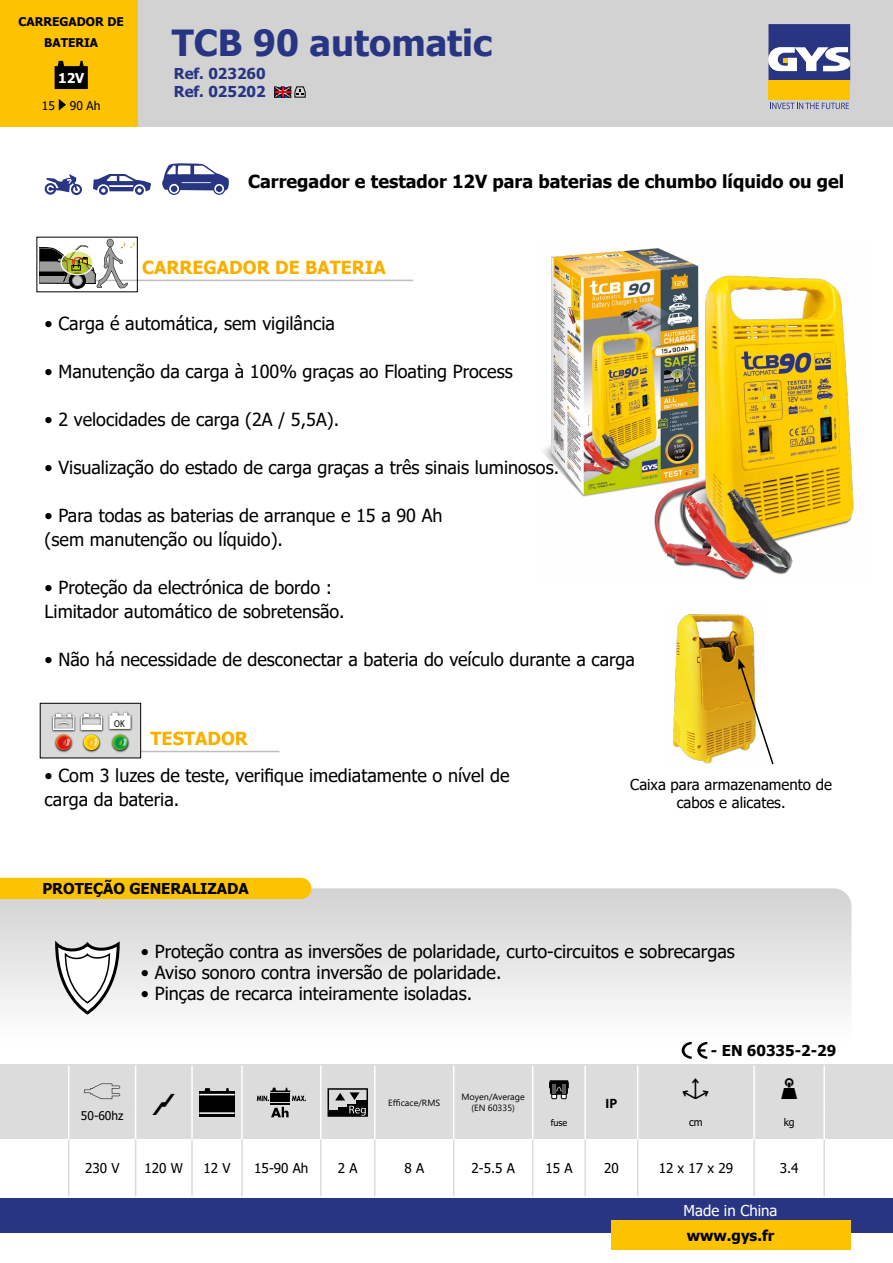
<style>
.page{position:relative;width:893px;height:1263px;background:#fff}
.page>*{position:absolute;margin:0;border:0;box-sizing:border-box;transform-origin:0 0}
.t1{font:700 36px "Tahoma";color:#283583}
.t2{font:18px/24px "Tahoma";color:#000}
.t3{font:700 18px "Tahoma";color:#000}
.t4{font:700 18px "Tahoma";color:#f8b000}
.t5{font:700 15px "Tahoma";color:#000}
.t6{font:15px/18px "Tahoma";color:#000;text-align:center}
.t7{font:700 15px/18px "Tahoma";color:#283583}
.t8{font:15px "Tahoma";color:#fff}
.t9{font:13.5px "Tahoma";color:#000}
.t10{font:700 13.5px "Tahoma";color:#fff}
.t11{font:700 13.5px "Myriad Pro";color:#000}
.t12{font:700 12px/21px "Tahoma";color:#000;text-align:center}
.t13{font:12px "Tahoma";color:#000}
.t14{font:10.5px "Tahoma";color:#000}
.t15{font:700 expanded 10.05px "Swiss 721 BT";color:#000;scale:.85 1}
.t16{font:9px/10.8px "Segoe UI";color:#000;text-align:center}
.t17{font:9px "Tahoma";color:#000}
</style>
<div class="page">
<svg style="left:0;top:888px;width:851px;height:164px"></svg>
<div style="left:0;top:878px;width:311px;height:21px;background:#fdc300"></div>
<svg style="left:54px;top:937px;width:67px;height:79px"></svg>
<div style="left:137px;top:0;width:756px;height:127px;background:#d2d2d2"></div>
<div style="left:0;top:1198px;width:893px;height:34px;background:#283583"></div>
<div style="left:768px;top:81px;width:82px;height:19px;background:#fdc300"></div>
<svg style="left:768px;top:24px;width:82px;height:57px;background:#676ea1"></svg>
<svg style="left:770px;top:103px;width:79px;height:6px"></svg>
<div style="left:0;top:0;width:137px;height:127px;background:#fdc300"></div>
<div style="left:611px;top:1220px;width:239px;height:30px;background:#fdc300"></div>
<img style="left:543px;top:248px;width:311px;height:332px">
<div style="left:0;top:1064px;width:893px;height:75px;background:#dcdcdc"></div>
<svg style="left:136px;top:1139px;width:503px;height:57px"></svg>
<hr style="left:135px;top:1065px;width:1px;height:40px;background:#fff">
<hr style="left:191px;top:1065px;width:2px;height:40px;background:#fff">
<hr style="left:241px;top:1065px;width:2px;height:40px;background:#fff">
<hr style="left:320px;top:1065px;width:2px;height:40px;background:#fff">
<hr style="left:374px;top:1065px;width:1px;height:40px;background:#fff">
<hr style="left:453px;top:1065px;width:1px;height:40px;background:#fff">
<hr style="left:532px;top:1065px;width:1px;height:40px;background:#fff">
<hr style="left:584px;top:1065px;width:2px;height:40px;background:#fff">
<hr style="left:637px;top:1065px;width:1px;height:40px;background:#fff">
<hr style="left:753px;top:1065px;width:2px;height:40px;background:#fff">
<hr style="left:135px;top:1105px;width:1px;height:34px;background:#fff">
<hr style="left:191px;top:1105px;width:2px;height:34px;background:#fff">
<hr style="left:241px;top:1105px;width:2px;height:34px;background:#fff">
<hr style="left:320px;top:1105px;width:2px;height:34px;background:#fff">
<hr style="left:374px;top:1105px;width:1px;height:34px;background:#fff">
<hr style="left:453px;top:1105px;width:1px;height:34px;background:#fff">
<hr style="left:532px;top:1105px;width:1px;height:34px;background:#fff">
<hr style="left:584px;top:1105px;width:2px;height:34px;background:#fff">
<hr style="left:637px;top:1105px;width:1px;height:34px;background:#fff">
<hr style="left:753px;top:1105px;width:2px;height:34px;background:#fff">
<hr style="left:68px;top:1139px;width:2px;height:57px;background:#dcdcdc">
<hr style="left:135px;top:1139px;width:1px;height:57px;background:#dcdcdc">
<hr style="left:191px;top:1139px;width:2px;height:57px;background:#dcdcdc">
<hr style="left:241px;top:1139px;width:2px;height:57px;background:#dcdcdc">
<hr style="left:320px;top:1139px;width:2px;height:57px;background:#dcdcdc">
<hr style="left:374px;top:1139px;width:1px;height:57px;background:#dcdcdc">
<hr style="left:453px;top:1139px;width:1px;height:57px;background:#dcdcdc">
<hr style="left:532px;top:1139px;width:1px;height:57px;background:#dcdcdc">
<hr style="left:584px;top:1139px;width:2px;height:57px;background:#dcdcdc">
<hr style="left:637px;top:1139px;width:1px;height:57px;background:#dcdcdc">
<hr style="left:753px;top:1139px;width:2px;height:57px;background:#dcdcdc">
<hr style="left:68px;top:1065px;width:2px;height:40px;background:#fff">
<hr style="left:68px;top:1105px;width:2px;height:34px;background:#fff">
<hr style="left:823px;top:1139px;width:2px;height:57px;background:#dcdcdc">
<hr style="left:823px;top:1065px;width:2px;height:40px;background:#fff">
<hr style="left:823px;top:1105px;width:2px;height:34px;background:#fff">
<svg style="left:84px;top:1083px;width:36px;height:16px"></svg>
<div style="left:199px;top:1091px;width:36px;height:26px;background:#000"></div>
<hr style="left:199px;top:1112px;width:36px;height:2px;background:#fff">
<hr style="left:199px;top:1094px;width:36px;height:1px;background:#fff">
<svg style="left:204px;top:1088px;width:7px;height:3px"></svg>
<svg style="left:271px;top:1107px;width:18px;height:10px"></svg>
<hr style="left:270px;top:1103px;width:20px;height:2px;background:#000">
<div style="left:270px;top:1093px;width:20px;height:9px;background:#000"></div>
<svg style="left:257px;top:1088px;width:49px;height:13px"></svg>
<div style="left:327px;top:1088px;width:41px;height:29px;border:2px solid #000"></div>
<div style="left:328px;top:1111px;width:10px;height:5px;background:#000"></div>
<div style="left:338px;top:1107px;width:10px;height:9px;background:#000"></div>
<svg style="left:348px;top:1104px;width:9px;height:11px"></svg>
<div style="left:357px;top:1100px;width:10px;height:16px;background:#000"></div>
<svg style="left:349px;top:1106px;width:17px;height:10px"></svg>
<svg style="left:335px;top:1092px;width:25px;height:8px"></svg>
<svg style="left:549px;top:1080px;width:19px;height:19px"></svg>
<img style="left:673px;top:614px;width:82px;height:150px">
<svg style="left:738px;top:659px;width:36px;height:106px"></svg>
<svg style="left:45px;top:174px;width:37px;height:21px"></svg>
<svg style="left:162px;top:163px;width:67px;height:32px"></svg>
<svg style="left:93px;top:174px;width:58px;height:21px"></svg>
<svg style="left:682px;top:1042px;width:25px;height:17px"></svg>
<svg style="left:55px;top:61px;width:33px;height:28px"></svg>
<svg style="left:59px;top:99px;width:7px;height:12px"></svg>
<svg style="left:274px;top:86px;width:32px;height:12px"></svg>
<hr style="left:45px;top:280px;width:368px;height:1px;background:#bebebe">
<hr style="left:45px;top:751px;width:234px;height:1px;background:#bebebe">
<div style="left:40px;top:703px;width:101px;height:55px;background:#dadada"></div>
<div style="left:40px;top:703px;width:101px;height:55px;border:1px solid #000"></div>
<img style="left:51px;top:711px;width:82px;height:42px">
<svg style="left:53px;top:714px;width:21px;height:16px"></svg>
<svg style="left:81px;top:714px;width:21px;height:16px"></svg>
<svg style="left:109px;top:713px;width:22px;height:16px"></svg>
<svg style="left:84px;top:734px;width:15px;height:16px"></svg>
<svg style="left:89px;top:738px;width:8px;height:8px"></svg>
<svg style="left:56px;top:734px;width:16px;height:16px"></svg>
<svg style="left:63px;top:738px;width:7px;height:8px"></svg>
<svg style="left:112px;top:734px;width:16px;height:16px"></svg>
<svg style="left:119px;top:738px;width:8px;height:8px"></svg>
<img style="left:44px;top:288px;width:64px;height:5px">
<svg style="left:40px;top:239px;width:95px;height:49px"></svg>
<p class="t12" style="left:19px;top:12px;width:107px">CARREGADOR DE<br>BATERIA</p>
<p class="t10" style="left:58px;top:69px;width:28px">12V</p>
<p class="t13" style="left:42px;top:98px;width:60px">15 90 Ah</p>
<h1 class="t1" style="left:172px;top:18px;width:322px">TCB 90 automatic</h1>
<p class="t7" style="left:174px;top:66px;width:93px">Ref. 023260<br>Ref. 025202</p>
<p class="t3" style="left:248px;top:169px;width:598px">Carregador e testador 12V para baterias de chumbo líquido ou gel</p>
<p class="t4" style="left:142px;top:255px;width:245px">CARREGADOR DE BATERIA</p>
<p class="t2" style="left:45px;top:312px;width:292px">• Carga é automática, sem vigilância</p>
<p class="t2" style="left:45px;top:360px;width:470px">• Manutenção da carga à 100% graças ao Floating Process</p>
<p class="t2" style="left:45px;top:408px;width:296px">• 2 velocidades de carga (2A / 5,5A).</p>
<p class="t2" style="left:45px;top:456px;width:516px">• Visualização do estado de carga graças a três sinais luminosos.</p>
<p class="t2" style="left:45px;top:504px;width:399px">• Para todas as baterias de arranque e 15 a 90 Ah (sem manutenção ou líquido).</p>
<p class="t2" style="left:45px;top:576px;width:302px">• Proteção da electrónica de bordo :<br>Limitador automático de sobretensão.</p>
<p class="t2" style="left:45px;top:648px;width:592px">• Não há necessidade de desconectar a bateria do veículo durante a carga</p>
<p class="t15" style="left:114px;top:717px;width:14px">OK</p>
<p class="t4" style="left:151px;top:726px;width:99px">TESTADOR</p>
<p class="t2" style="left:45px;top:764px;width:466px">• Com 3 luzes de teste, verifique imediatamente o nível de carga da bateria.</p>
<p class="t5" style="left:42px;top:878px;width:208px">PROTEÇÃO GENERALIZADA</p>
<p class="t6" style="left:630px;top:777px;width:203px">Caixa para armazenamento de cabos e alicates.</p>
<p class="t2" style="left:141px;top:941px;width:595px">• Proteção contra as inversões de polaridade, curto-circuitos e sobrecargas</p>
<p class="t2" style="left:141px;top:962px;width:362px">• Aviso sonoro contra inversão de polaridade.</p>
<p class="t2" style="left:141px;top:983px;width:333px">• Pinças de recarca inteiramente isoladas.</p>
<p class="t13" style="left:81px;top:1108px;width:44px">50-60hz</p>
<p class="t16" style="left:388px;top:1096px;width:53px">Efficace/RMS</p>
<p class="t16" style="left:461px;top:1091px;width:65px">Moyen/Average (EN 60335)</p>
<p class="t11" style="left:606px;top:1094px;width:13px">IP</p>
<p class="t5" style="left:711px;top:1040px;width:127px">- EN 60335-2-29</p>
<p class="t17" style="left:551px;top:1116px;width:18px">fuse</p>
<p class="t14" style="left:689px;top:1115px;width:15px">cm</p>
<p class="t14" style="left:784px;top:1115px;width:13px">kg</p>
<p class="t9" style="left:85px;top:1159px;width:36px">230 V</p>
<p class="t9" style="left:145px;top:1159px;width:40px">120 W</p>
<p class="t9" style="left:203px;top:1159px;width:29px">12 V</p>
<p class="t9" style="left:254px;top:1159px;width:56px">15-90 Ah</p>
<p class="t9" style="left:338px;top:1159px;width:21px">2 A</p>
<p class="t9" style="left:404px;top:1159px;width:21px">8 A</p>
<p class="t9" style="left:471px;top:1159px;width:45px">2-5.5 A</p>
<p class="t9" style="left:545px;top:1159px;width:29px">15 A</p>
<p class="t9" style="left:604px;top:1159px;width:16px">20</p>
<p class="t9" style="left:659px;top:1159px;width:76px">12 x 17 x 29</p>
<p class="t9" style="left:780px;top:1159px;width:20px">3.4</p>
<p class="t8" style="left:684px;top:1200px;width:95px">Made in China</p>
<p class="t5" style="left:687px;top:1225px;width:89px">www.gys.fr</p>
</div>
